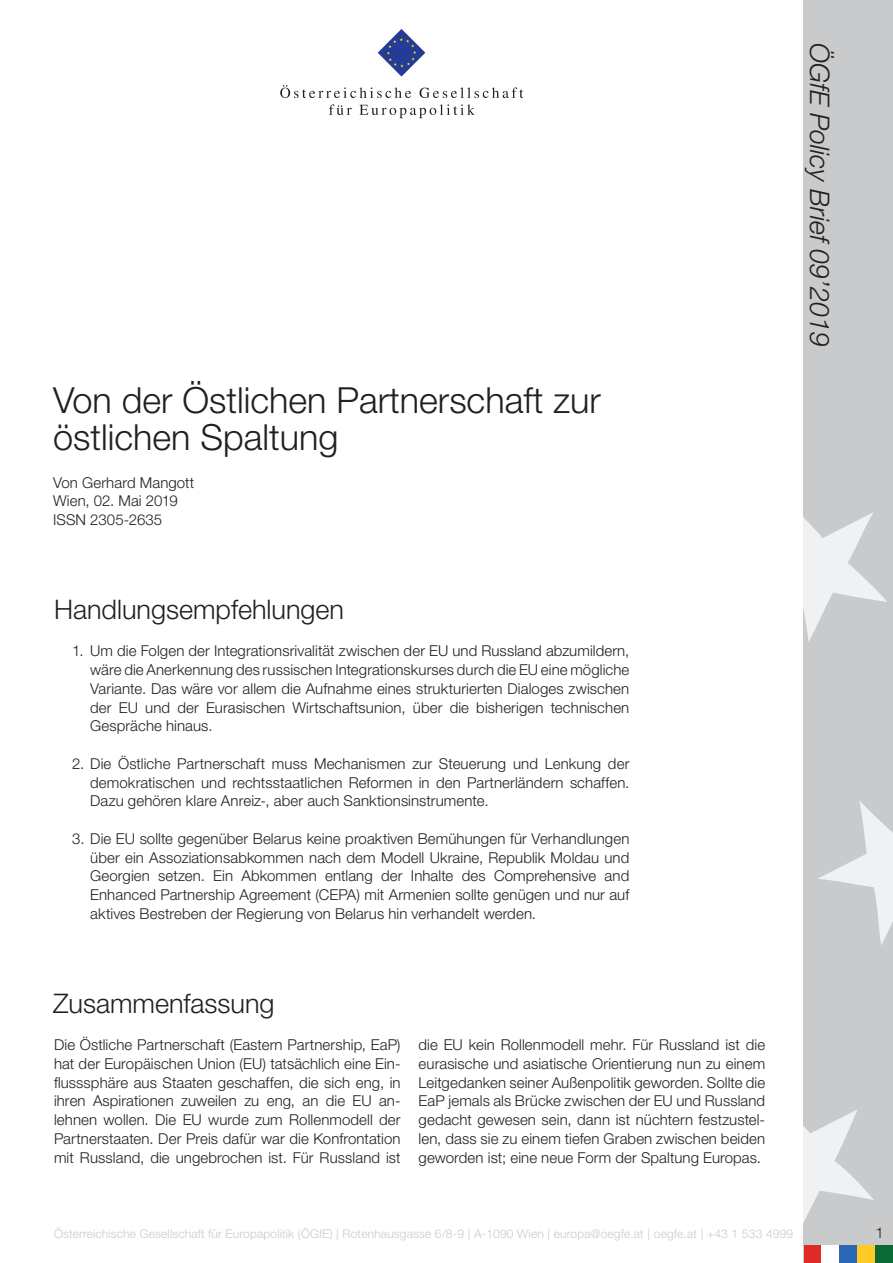
<style>
.page{position:relative;width:893px;height:1263px;background:#fff}
.page>*{position:absolute;margin:0;border:0;box-sizing:border-box;transform-origin:0 0}
.t1{font:300 36px/37.5px "Helvetica Neue LT Std";color:#231f20}
.Untertitel{font:300 27px "Helvetica Neue LT Std";color:#231f20}
.t2{font:italic 300 27px "Helvetica Neue LT Std";color:#231f20}
.Standard_Paragraph{font:300 15px/18.8px "Helvetica Neue LT Std";letter-spacing:.005em;color:#231f20;text-align:justify}
.t3{font:300 12px "Helvetica Neue LT Std";letter-spacing:.015em;color:#c9cacc}
</style>
<div class="page">
<div style="left:804px;top:0;width:89px;height:1263px;background:#c9cacc"></div>
<svg style="left:804px;top:512px;width:83px;height:130px"></svg>
<svg style="left:818px;top:801px;width:75px;height:144px"></svg>
<svg style="left:804px;top:1110px;width:70px;height:111px"></svg>
<svg style="left:378px;top:29px;width:47px;height:48px"></svg>
<svg style="left:280px;top:85px;width:131px;height:13px"></svg>
<svg style="left:420px;top:87px;width:103px;height:11px"></svg>
<svg style="left:329px;top:104px;width:23px;height:11px"></svg>
<svg style="left:359px;top:104px;width:116px;height:14px"></svg>
<div style="left:857px;top:1245px;width:18px;height:18px;background:#fecb26"></div>
<div style="left:839px;top:1245px;width:18px;height:18px;background:#2b68b3"></div>
<div style="left:804px;top:1245px;width:17px;height:18px;background:#de2b26"></div>
<div style="left:875px;top:1245px;width:18px;height:18px;background:#0b6936"></div>
<div style="left:821px;top:1245px;width:18px;height:18px;background:#fff"></div>
<p class="t1" style="left:53px;top:380px;width:549px">Von der Östlichen Partnerschaft zur östlichen Spaltung</p>
<p class="Standard_Paragraph" style="left:53px;top:472px;width:143px">Von Gerhard Mangott</p>
<p class="Standard_Paragraph" style="left:53px;top:491px;width:126px">Wien, 02. Mai 2019</p>
<p class="Standard_Paragraph" style="left:53px;top:510px;width:111px">ISSN 2305-2635</p>
<p class="Untertitel" style="left:54px;top:593px;width:292px">Handlungsempfehlungen</p>
<p class="Standard_Paragraph" style="left:90px;top:641px;width:541px;text-indent:-18px">1. Um die Folgen der Integrationsrivalität zwischen der EU und Russland abzumildern, wäre die Anerkennung des russischen Integrationskurses durch die EU eine mögliche Variante. Das wäre vor allem die Aufnahme eines strukturierten Dialoges zwischen der EU und der Eurasischen Wirtschaftsunion, über die bisherigen technischen Gespräche hinaus.</p>
<p class="Standard_Paragraph" style="left:90px;top:754px;width:541px;text-indent:-18px">2. Die Östliche Partnerschaft muss Mechanismen zur Steuerung und Lenkung der demokratischen und rechtsstaatlichen Reformen in den Partnerländern schaffen.<br>Dazu gehören klare Anreiz-, aber auch Sanktionsinstrumente.</p>
<p class="Standard_Paragraph" style="left:90px;top:829px;width:541px;text-indent:-18px">3. Die EU sollte gegenüber Belarus keine proaktiven Bemühungen für Verhandlungen über ein Assoziationsabkommen nach dem Modell Ukraine, Republik Moldau und Georgien setzen. Ein Abkommen entlang der Inhalte des Comprehensive and Enhanced Partnership Agreement (CEPA) mit Armenien sollte genügen und nur auf aktives Bestreben der Regierung von Belarus hin verhandelt werden.</p>
<p class="Untertitel" style="left:53px;top:986px;width:223px">Zusammenfassung</p>
<p class="Standard_Paragraph" style="left:54px;top:1035px;width:348px">Die Östliche Partnerschaft (Eastern Partnership, EaP) hat der Europäischen Union (EU) tatsächlich eine Ein&shy;flusssphäre aus Staaten geschaffen, die sich eng, in ihren Aspirationen zuweilen zu eng, an die EU an&shy;lehnen wollen. Die EU wurde zum Rollenmodell der Partnerstaaten. Der Preis dafür war die Konfrontation mit Russland, die ungebrochen ist. Für Russland ist</p>
<p class="Standard_Paragraph" style="left:419px;top:1035px;width:348px">die EU kein Rollenmodell mehr. Für Russland ist die eurasische und asiatische Orientierung nun zu einem Leitgedanken seiner Außenpolitik geworden. Sollte die EaP jemals als Brücke zwischen der EU und Russland gedacht gewesen sein, dann ist nüchtern festzustel&shy;len, dass sie zu einem tiefen Graben zwischen beiden geworden ist; eine neue Form der Spaltung Europas.</p>
<h2 class="t2" style="left:836px;top:43px;width:305px;rotate:90deg">ÖGfE Policy Brief 09’2019</h2>
<p class="t3" style="left:54px;top:1226px;width:741px">Österreichische Gesellschaft für Europapolitik (ÖGfE) | Rotenhausgasse 6/8-9 | A-1090 Wien | europa@oegfe.at | oegfe.at | +43 1 533 4999</p>
<p class="Standard_Paragraph" style="left:875px;top:1222px;width:10px">1</p>
</div>
